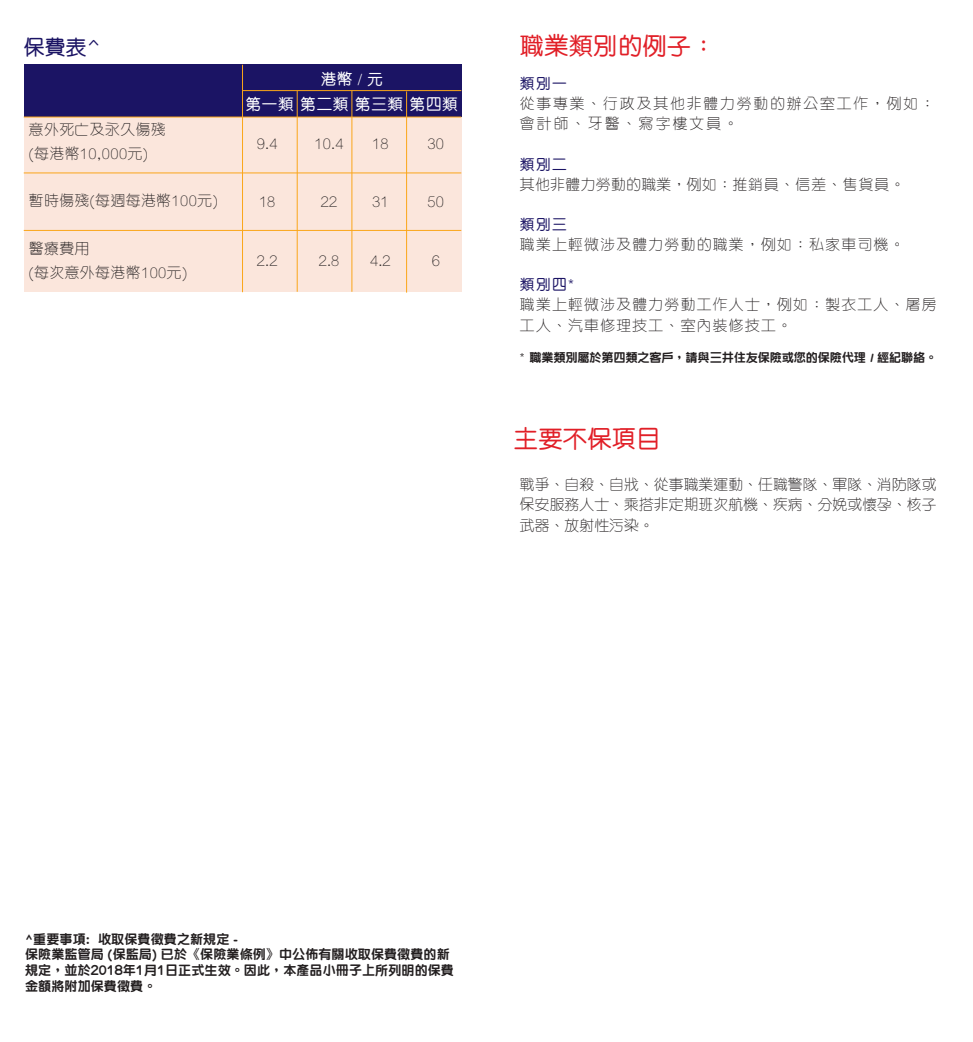
<style>
.page{position:relative;width:973px;height:1042px;background:#fff}
.page>*{position:absolute;margin:0;border:0;box-sizing:border-box;transform-origin:0 0}
.t1{font:500 24.5px "M Yuen HK";color:#e11f27}
.t2{font:500 21px "M Yuen HK";color:#1b1464}
.t3{font:500 15.75px/25.4px "M Yuen HK";letter-spacing:.025em;color:#fff;text-align:center}
.t4{font:300 14.88px/20.1px "M Yuen HK";letter-spacing:.025em;color:#231f20}
.t5{font:300 14.88px/20.1px "M Yuen HK";letter-spacing:.08em;color:#231f20}
.t6{font:300 14.88px/20.1px "M Yuen HK";letter-spacing:.12em;color:#231f20}
.t7{font:500 14.88px "M Yuen HK";letter-spacing:.08em;color:#1b1464}
.t8{font:800 13.12px/15.8px "M Yuen HK";color:#231f20}
.t9{font:800 12.25px "M Yuen HK";letter-spacing:-.02em;color:#231f20}
.s1{font-weight:500;color:#1b1464}
.s2{color:#1b1464}
.s3{font-weight:500}
</style>
<div class="page">
<div style="left:24px;top:65px;width:437px;height:227px;background:#fbe6dc"></div>
<div style="left:24px;top:65px;width:437px;height:52px;background:#1b1464"></div>
<hr style="left:24px;top:173px;width:437px;height:1px;background:#faa61a">
<hr style="left:242px;top:90px;width:219px;height:1px;background:#faa61a">
<hr style="left:24px;top:117px;width:437px;height:1px;background:#faa61a">
<hr style="left:406px;top:91px;width:1px;height:202px;background:#faa61a">
<hr style="left:351px;top:91px;width:1px;height:201px;background:#faa61a">
<hr style="left:297px;top:91px;width:1px;height:201px;background:#faa61a">
<hr style="left:242px;top:65px;width:1px;height:227px;background:#faa61a">
<hr style="left:24px;top:230px;width:437px;height:1px;background:#faa61a">
<h2 class="t2" style="left:24px;top:33px;width:78px">保費表^</h2>
<p class="t4" style="left:29px;top:116px;width:138px;line-height:24.5px">意外死亡及永久傷殘(每港幣10,000元)</p>
<p class="t4" style="left:29px;top:190px;width:190px">暫時傷殘(每週每港幣100元)</p>
<p class="t4" style="left:29px;top:235px;width:160px;line-height:24.5px">醫療費用<br>(每次意外每港幣100元)</p>
<p class="t3" style="left:246px;top:65px;width:213px">港幣 / 元<br>第一類第二類第三類第四類</p>
<p class="t4" style="left:257px;top:132px;width:22px">9.4</p>
<p class="t4" style="left:314px;top:132px;width:30px">10.4</p>
<p class="t4" style="left:372px;top:132px;width:18px">18</p>
<p class="t4" style="left:427px;top:132px;width:18px">30</p>
<p class="t4" style="left:259px;top:191px;width:18px">18</p>
<p class="t4" style="left:321px;top:191px;width:18px">22</p>
<p class="t4" style="left:372px;top:191px;width:18px">31</p>
<p class="t4" style="left:427px;top:191px;width:18px">50</p>
<p class="t4" style="left:257px;top:250px;width:22px">2.2</p>
<p class="t4" style="left:319px;top:250px;width:22px">2.8</p>
<p class="t4" style="left:370px;top:250px;width:22px">4.2</p>
<p class="t4" style="left:431px;top:250px;width:10px">6</p>
<h1 class="t1" style="left:519px;top:29px;width:197px">職業類別的例子：</h1>
<p class="t7" style="left:520px;top:73px;width:49px">類別一</p>
<p class="t6" style="left:520px;top:93px;width:416px">從事專業、行政及其他非體力勞動的辦公室工作，例如：會計師、牙醫、寫字樓文員。</p>
<p class="t7" style="left:520px;top:154px;width:49px">類別二</p>
<p class="t4" style="left:520px;top:173px;width:386px">其他非體力勞動的職業，例如：推銷員、信差、售貨員。</p>
<p class="t7" style="left:520px;top:214px;width:49px">類別三</p>
<p class="t5" style="left:520px;top:234px;width:386px">職業上輕微涉及體力勞動的職業，例如：私家車司機。</p>
<p class="t5" style="left:520px;top:274px;width:418px"><span class="s1">類別四</span><span class="s2">*<br></span>職業上輕微涉及體力勞動工作人士，例如：製衣工人、屠房工人、汽車修理技工、室內裝修技工。</p>
<p class="t9" style="left:520px;top:349px;width:419px"><span class="s3">*</span> 職業類別屬於第四類之客戶，請與三井住友保險或您的保險代理 / 經紀聯絡。</p>
<h1 class="t1" style="left:513px;top:422px;width:148px">主要不保項目</h1>
<p class="t4" style="left:520px;top:474px;width:418px;text-align:justify">戰爭、自殺、自戕、從事職業運動、任職警隊、軍隊、消防隊或保安服務人士、乘搭非定期班次航機、疾病、分娩或懷孕、核子武器、放射性污染。</p>
<p class="t8" style="left:25px;top:930px;width:430px">^重要事項: 收取保費徵費之新規定 -<br>保險業監管局 (保監局) 已於《保險業條例》中公佈有關收取保費徵費的新規定，並於2018年1月1日正式生效。因此，本產品小冊子上所列明的保費金額將附加保費徵費。</p>
</div>
